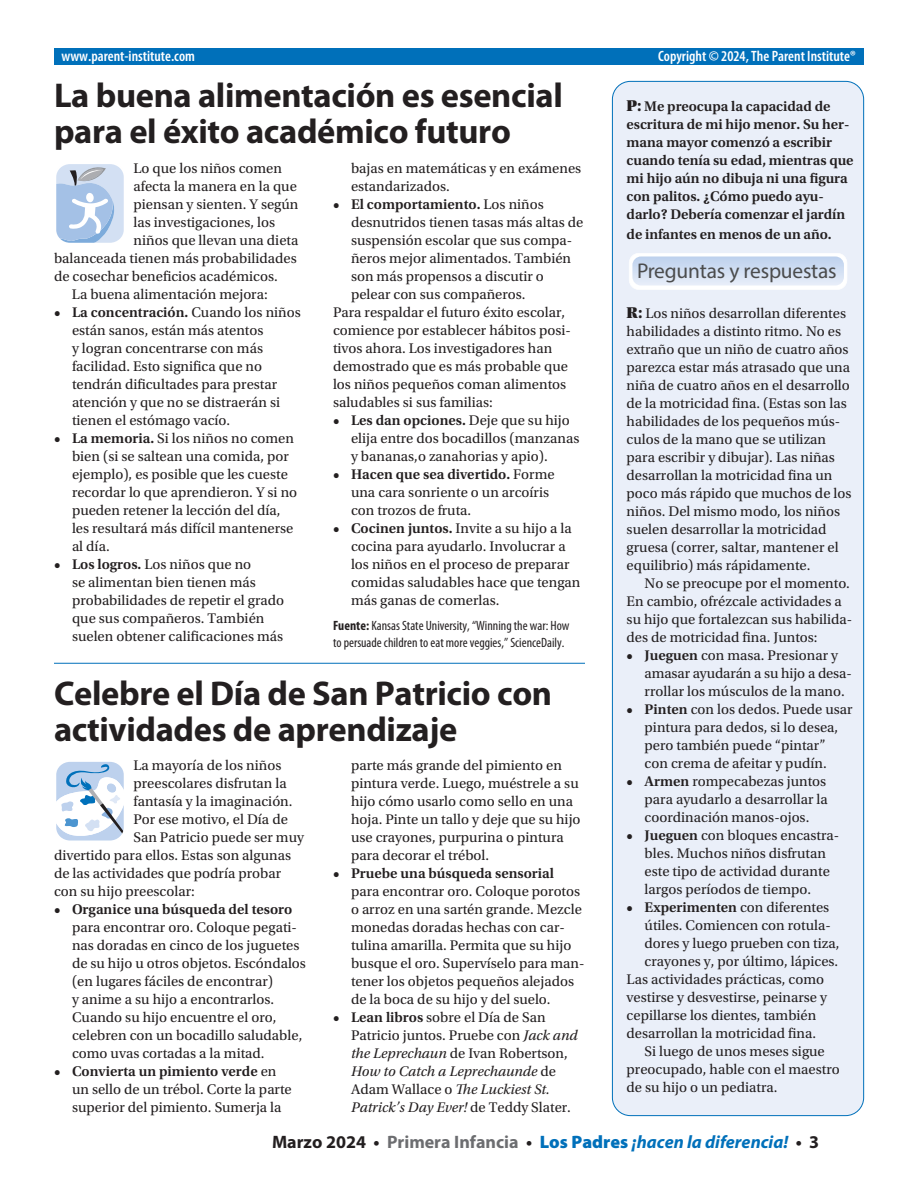
<style>
.page{position:relative;width:918px;height:1188px;background:#fff}
.page>*{position:absolute;margin:0;border:0;box-sizing:border-box;transform-origin:0 0}
.t1{font:700 34.5px/36px "Myriad Pro";letter-spacing:-.01em;color:#231f20}
.t2{font:21.3px "Block Berthold BQ";letter-spacing:-.01em;color:#4b4c4d}
.t3{font:italic 700 18px "Myriad Pro";color:#0070ba}
.t4{font:600 condensed 15px "Myriad Pro";color:#fff}
.t5{font:14.7px/18px "Utopia Std";color:#231f20}
.t6{font:600 14.7px/18px "Utopia Std";letter-spacing:-.005em;color:#231f20}
.t7{font:condensed 13.5px/16.5px "Myriad Pro";color:#231f20}
.s1{font-weight:600}
.s2{font-weight:400}
.s3{font-weight:700}
.s4{font-style:italic}
.s5{font-family:"Utopia Std Black Headline";font-weight:400;font-size:16.5px}
.s6{font-family:"Utopia Std Black Headline";font-size:16.5px}
.s7{font-style:normal;color:#231f20}
.s8{font-style:normal;color:#6c6d70}
.s9{font-weight:900;font-style:normal}
</style>
<div class="page">
<div style="left:612px;top:81px;width:252px;height:1035px;background:#eaeff9;border-radius:18px"></div>
<div style="left:54px;top:49px;width:810px;height:16px;background:#0070ba"></div>
<hr style="left:54px;top:663px;width:531px;height:1px;background:#0070ba">
<div style="left:629px;top:253px;width:218px;height:37px;background:#fff"></div>
<img style="left:632px;top:256px;width:212px;height:30px">
<svg style="left:56px;top:164px;width:68px;height:79px;background:#bdd0e8"></svg>
<svg style="left:56px;top:762px;width:68px;height:79px"></svg>
<p class="t4" style="left:62px;top:46px;width:135px">www.parent-institute.com</p>
<p class="t4" style="left:658px;top:46px;width:199px">Copyright © 2024, The Parent Institute®</p>
<h1 class="t1" style="left:54px;top:76px;width:510px">La buena alimentación es esencial para el éxito académico futuro</h1>
<p class="t5" style="left:134px;top:159px;width:150px">Lo que los niños comen</p>
<p class="t5" style="left:134px;top:177px;width:165px">afecta la manera en la que</p>
<p class="t5" style="left:134px;top:195px;width:166px">piensan y sienten. Y según</p>
<p class="t5" style="left:134px;top:213px;width:143px">las investigaciones, los</p>
<p class="t5" style="left:134px;top:231px;width:166px">niños que llevan una dieta</p>
<p class="t5" style="left:54px;top:249px;width:244px">balanceada tienen más probabilidades</p>
<p class="t5" style="left:54px;top:267px;width:225px">de cosechar beneficios académicos.</p>
<p class="t5" style="left:72px;top:285px;width:197px">La buena alimentación mejora:</p>
<p class="t5" style="left:72px;top:303px;width:230px;text-indent:-18px"><span class="s1">• La concentración.</span> Cuando los niños están sanos, están más atentos<br>y logran concentrarse con más facilidad. Esto significa que no tendrán dificultades para prestar atención y que no se distraerán si tienen el estómago vacío.</p>
<p class="t5" style="left:72px;top:429px;width:227px;text-indent:-18px"><span class="s1">• La memoria.</span> Si los niños no comen bien (si se saltean una comida, por ejemplo), es posible que les cueste recordar lo que aprendieron. Y si no pueden retener la lección del día, les resultará más difícil mantenerse al día.</p>
<p class="t5" style="left:72px;top:555px;width:214px;text-indent:-18px"><span class="s1">• Los logros.</span> Los niños que no<br>se alimentan bien tienen más probabilidades de repetir el grado que sus compañeros. También suelen obtener calificaciones más</p>
<p class="t5" style="left:351px;top:159px;width:232px">bajas en matemáticas y en exámenes estandarizados.</p>
<p class="t6" style="left:333px;top:195px;width:212px">• El comportamiento. <span class="s2">Los niños</span></p>
<p class="t5" style="left:351px;top:213px;width:234px">desnutridos tienen tasas más altas de</p>
<p class="t5" style="left:351px;top:231px;width:223px">suspensión escolar que sus compa-</p>
<p class="t5" style="left:351px;top:249px;width:222px">ñeros mejor alimentados. También</p>
<p class="t5" style="left:351px;top:267px;width:194px">son más propensos a discutir o</p>
<p class="t5" style="left:351px;top:285px;width:176px">pelear con sus compañeros.</p>
<p class="t5" style="left:333px;top:303px;width:234px">Para respaldar el futuro éxito escolar,</p>
<p class="t5" style="left:333px;top:321px;width:239px">comience por establecer hábitos posi-</p>
<p class="t5" style="left:333px;top:339px;width:221px">tivos ahora. Los investigadores han</p>
<p class="t5" style="left:333px;top:357px;width:236px">demostrado que es más probable que</p>
<p class="t5" style="left:333px;top:375px;width:235px">los niños pequeños coman alimentos</p>
<p class="t5" style="left:333px;top:393px;width:161px">saludables si sus familias:</p>
<p class="t5" style="left:351px;top:411px;width:230px;text-indent:-18px"><span class="s1">• Les dan opciones.</span> Deje que su hijo elija entre dos bocadillos (manzanas y bananas,o zanahorias y apio).</p>
<p class="t5" style="left:351px;top:465px;width:205px;text-indent:-18px"><span class="s1">• Hacen que sea divertido.</span> Forme una cara sonriente o un arcoíris con trozos de fruta.</p>
<p class="t5" style="left:351px;top:519px;width:231px;text-indent:-18px"><span class="s1">• Cocinen juntos.</span> Invite a su hijo a la cocina para ayudarlo. Involucrar a los niños en el proceso de preparar comidas saludables hace que tengan más ganas de comerlas.</p>
<p class="t7" style="left:333px;top:617px;width:238px"><span class="s3">Fuente:</span> Kansas State University, “Winning the war: How to persuade children to eat more veggies,” ScienceDaily.</p>
<h1 class="t1" style="left:54px;top:675px;width:500px">Celebre el Día de San Patricio con actividades de aprendizaje</h1>
<p class="t5" style="left:134px;top:757px;width:149px">La mayoría de los niños</p>
<p class="t5" style="left:134px;top:775px;width:155px">preescolares disfrutan la</p>
<p class="t5" style="left:134px;top:793px;width:161px">fantasía y la imaginación.</p>
<p class="t5" style="left:134px;top:811px;width:156px">Por ese motivo, el Día de</p>
<p class="t5" style="left:134px;top:829px;width:172px">San Patricio puede ser muy</p>
<p class="t5" style="left:54px;top:847px;width:239px">divertido para ellos. Estas son algunas</p>
<p class="t5" style="left:54px;top:865px;width:229px">de las actividades que podría probar</p>
<p class="t5" style="left:54px;top:883px;width:142px">con su hijo preescolar:</p>
<p class="t6" style="left:54px;top:901px;width:240px">• Organice una búsqueda del tesoro</p>
<p class="t5" style="left:72px;top:919px;width:235px">para encontrar oro. Coloque pegati&shy;nas doradas en cinco de los juguetes de su hijo u otros objetos. Escóndalos (en lugares fáciles de encontrar)<br>y anime a su hijo a encontrarlos.<br>Cuando su hijo encuentre el oro, celebren con un bocadillo saludable, como uvas cortadas a la mitad.</p>
<p class="t5" style="left:72px;top:1063px;width:221px;text-indent:-18px"><span class="s1">• Convierta un pimiento verde</span> en un sello de un trébol. Corte la parte superior del pimiento. Sumerja la</p>
<p class="t5" style="left:351px;top:757px;width:231px">parte más grande del pimiento en pintura verde. Luego, muéstrele a su hijo cómo usarlo como sello en una hoja. Pinte un tallo y deje que su hijo use crayones, purpurina o pintura para decorar el trébol.</p>
<p class="t6" style="left:333px;top:865px;width:223px">• Pruebe una búsqueda sensorial</p>
<p class="t5" style="left:351px;top:883px;width:235px">para encontrar oro. Coloque porotos o arroz en una sartén grande. Mezcle monedas doradas hechas con car&shy;tulina amarilla. Permita que su hijo busque el oro. Supervíselo para man&shy;tener los objetos pequeños alejados de la boca de su hijo y del suelo.</p>
<p class="t5" style="left:351px;top:1009px;width:228px;text-indent:-18px"><span class="s1">• Lean libros</span> sobre el Día de San Patricio juntos. Pruebe con <span class="s4">Jack and the Leprechaun</span> de Ivan Robertson, <span class="s4">How to Catch a Leprechaunde</span> de Adam Wallace o <span class="s4">The Luckiest St.<br>Patrick’s Day Ever!</span> de Teddy Slater.</p>
<p class="t6" style="left:627px;top:98px;width:229px"><span class="s5">P:</span> Me preocupa la capacidad de escritura de mi hijo menor. Su her&shy;mana mayor comenzó a escribir cuando tenía su edad, mientras que mi hijo aún no dibuja ni una figura con palitos. ¿Cómo puedo ayu&shy;darlo? Debería comenzar el jardín</p>
<p class="t6" style="left:627px;top:225px;width:207px">de infantes en menos de un año.</p>
<h2 class="t2" style="left:637px;top:258px;width:201px">Preguntas y respuestas</h2>
<p class="t5" style="left:627px;top:305px;width:226px"><span class="s6">R:</span> Los niños desarrollan diferentes habilidades a distinto ritmo. No es extraño que un niño de cuatro años parezca estar más atrasado que una niña de cuatro años en el desarrollo de la motricidad fina. (Estas son las habilidades de los pequeños mús&shy;culos de la mano que se utilizan para escribir y dibujar). Las niñas desarrollan la motricidad fina un poco más rápido que muchos de los niños. Del mismo modo, los niños suelen desarrollar la motricidad gruesa (correr, saltar, mantener el equilibrio) más rápidamente.</p>
<p class="t5" style="left:627px;top:575px;width:227px;text-indent:18px">No se preocupe por el momento.<br>En cambio, ofrézcale actividades a su hijo que fortalezcan sus habilida&shy;des de motricidad fina. Juntos:</p>
<p class="t5" style="left:645px;top:647px;width:209px;text-indent:-18px"><span class="s1">• Jueguen</span> con masa. Presionar y amasar ayudarán a su hijo a desa&shy;rrollar los músculos de la mano.</p>
<p class="t5" style="left:645px;top:701px;width:210px;text-indent:-18px"><span class="s1">• Pinten</span> con los dedos. Puede usar pintura para dedos, si lo desea, pero también puede “pintar” con crema de afeitar y pudín.</p>
<p class="t5" style="left:645px;top:773px;width:185px;text-align:justify;text-indent:-18px"><span class="s1">• Armen</span> rompecabezas juntos para ayudarlo a desarrollar la coordinación manos-ojos.</p>
<p class="t5" style="left:645px;top:827px;width:196px;text-indent:-18px"><span class="s1">• Jueguen</span> con bloques encastra&shy;bles. Muchos niños disfrutan este tipo de actividad durante largos períodos de tiempo.</p>
<p class="t6" style="left:627px;top:899px;width:204px">• Experimenten <span class="s2">con diferentes</span></p>
<p class="t5" style="left:645px;top:917px;width:188px">útiles. Comiencen con rotula-</p>
<p class="t5" style="left:645px;top:935px;width:196px">dores y luego prueben con tiza,</p>
<p class="t5" style="left:645px;top:953px;width:195px">crayones y, por último, lápices.</p>
<p class="t5" style="left:627px;top:971px;width:199px">Las actividades prácticas, como</p>
<p class="t5" style="left:627px;top:989px;width:202px">vestirse y desvestirse, peinarse y</p>
<p class="t5" style="left:627px;top:1007px;width:191px">cepillarse los dientes, también</p>
<p class="t5" style="left:627px;top:1025px;width:191px">desarrollan la motricidad fina.</p>
<p class="t5" style="left:645px;top:1043px;width:182px">Si luego de unos meses sigue</p>
<p class="t5" style="left:627px;top:1061px;width:215px">preocupado, hable con el maestro</p>
<p class="t5" style="left:627px;top:1079px;width:152px">de su hijo o un pediatra.</p>
<p class="t3" style="left:272px;top:1130px;width:549px"><span class="s7">Marzo 2024 •</span> <span class="s8">Primera Infancia</span> <span class="s7">•</span> <span class="s9">Los Padres</span> ¡hacen la diferencia! <span class="s7">• 3</span></p>
</div>
